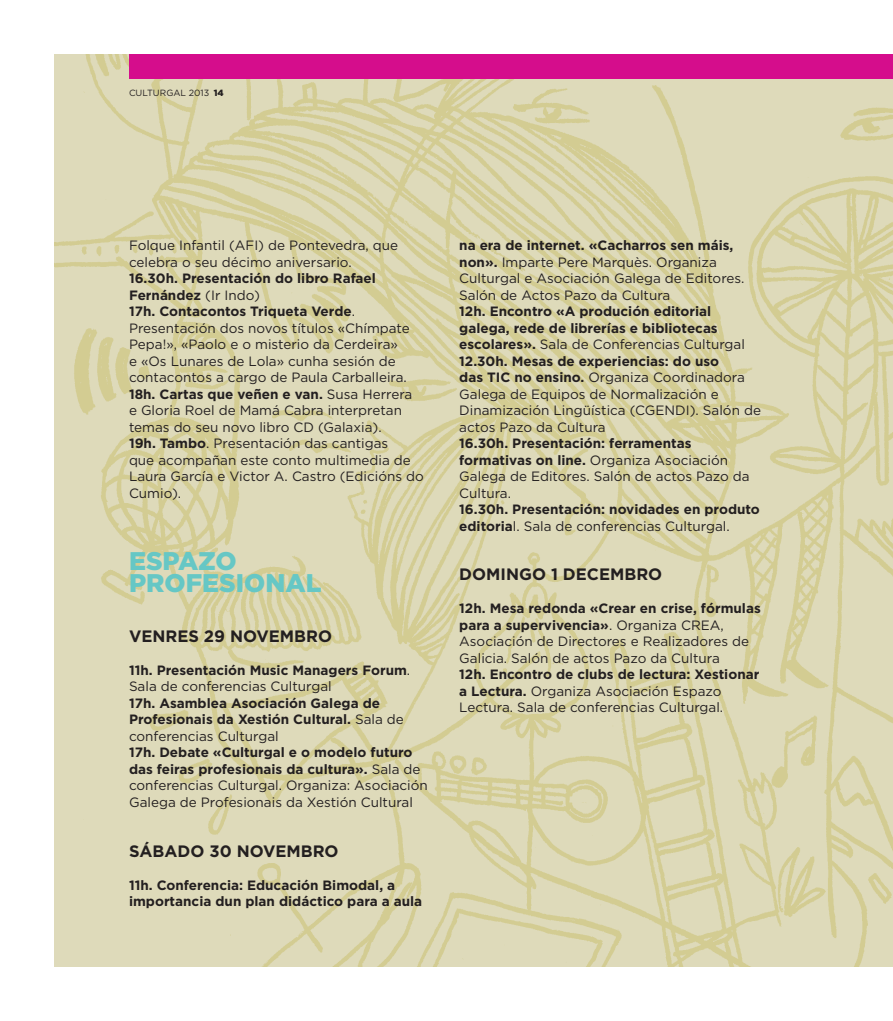
<style>
.page{position:relative;width:893px;height:1021px;background:#fff}
.page>*{position:absolute;margin:0;border:0;box-sizing:border-box;transform-origin:0 0}
.t1{font:900 25.5px/22.5px "Gotham";color:#66c7c5}
.t2{font:700 16.5px "Gotham";color:#231f20}
.t3{font:13.5px/16.5px "Gotham";color:#231f20}
.t4{font:700 13.5px/16.5px "Gotham";color:#231f20}
.t5{font:9px "Gotham";color:#231f20}
.s1{font-weight:900}
.s2{font-weight:700}
.s3{font-weight:400}
</style>
<div class="page">
<img style="left:54px;top:54px;width:839px;height:912px">
<div style="left:129px;top:54px;width:764px;height:25px;background:#d50d8c"></div>
<p class="t5" style="left:129px;top:88px;width:96px">CULTURGAL 2013 <span class="s1">14</span></p>
<p class="t3" style="left:129px;top:237px;width:271px">Folque Infantil (AFI) de Pontevedra, que celebra o seu décimo aniversario.</p>
<p class="t3" style="left:129px;top:270px;width:296px"><span class="s2">16.30h. Presentación do libro Rafael Fernández</span> (Ir Indo)<br><span class="s2">17h. Contacontos Triqueta Verde</span>.<br>Presentación dos novos títulos «Chímpate Pepa!», «Paolo e o misterio da Cerdeira»<br>e «Os Lunares de Lola» cunha sesión de contacontos a cargo de Paula Carballeira.<br><span class="s2">18h. Cartas que veñen e van.</span> Susa H errera<br>e Gloria Roel de Mamá Cabra interpretan temas do seu novo libro CD (Galaxia).<br><span class="s2">19h. Tambo</span>. Presentación das cantigas<br>que acompañan este conto multimedia de Laura García e Victor A. Castro (Edicións do Cumio).</p>
<h1 class="t1" style="left:129px;top:549px;width:194px">ES PAZO<br>PROFESIONAL</h1>
<p class="t2" style="left:129px;top:626px;width:25px">Venre</p>
<p class="t2" style="left:188px;top:626px;width:145px">s 29 novembro</p>
<p class="t4" style="left:129px;top:661px;width:283px">11h. Presentación M usic Managers Forum<span class="s3">.<br>Sala de conferencias Culturgal</span></p>
<p class="t4" style="left:129px;top:694px;width:276px">17h. Asamblea Asociación Galega de<br>Profesionais da Xestión Cultural. <span class="s3">Sala de conferencias Culturgal</span></p>
<p class="t3" style="left:129px;top:744px;width:300px"><span class="s2">17h. Debate «Culturgal e o modelo futuro das feiras profesionais da cultura».</span> Sala de conferencias Culturgal. Organiza: Asociación Galega de Profesionais da Xestión Cultural</p>
<p class="t2" style="left:129px;top:841px;width:211px">Sábado 30 novembro</p>
<p class="t4" style="left:129px;top:876px;width:295px">11h. Conferencia: Educación Bimodal, a importancia dun plan didáctico para a aula</p>
<p class="t3" style="left:459px;top:237px;width:287px"><span class="s2">na era de internet. «Cacharros sen máis, non».</span> Imparte Pere Marquès. Organiza Culturgal e Asociación Galega de Editores.<br>Salón de Actos Pazo da Cultura</p>
<p class="t3" style="left:459px;top:303px;width:303px"><span class="s2">12h. Encontro «A produción editorial galega, rede de librerías e bibliotecas escolares».</span> Sala de Conferencias Culturgal <span class="s2">12.30h. Mesas de experiencias: do uso<br>das TIC no ensino.</span> Organiza Coordinadora Galega de Equipos de Normalización e Dinamización Lingüística (CGEND I). Salón de actos Pazo da Cultura</p>
<p class="t3" style="left:459px;top:435px;width:292px"><span class="s2">16.30h. Presentación: ferramentas formativas on line.</span> Organiza Asociación<br>Galega de Editores. Salón de actos Pazo da<br>Cultura.</p>
<p class="t4" style="left:459px;top:501px;width:302px">16.30h. Presentación: novidades en produto editoria<span class="s3">l. Sala de conferencias Culturgal.</span></p>
<p class="t2" style="left:459px;top:565px;width:129px">Domingo 1 dece</p>
<p class="t2" style="left:610px;top:565px;width:54px">mbro</p>
<p class="t3" style="left:459px;top:600px;width:303px"><span class="s2">12h. Mesa redonda «Crear en crise, fórmulas para a supervivencia»</span>. Organiza CREA, Asociación de Directores e Realizadores de Galicia. Salón de actos Pazo da Cultura</p>
<p class="t3" style="left:459px;top:666px;width:302px"><span class="s2">12h. Encontro de clubs de lectura: Xestionar a Lectura.</span> Organiza Asociación Espazo<br>Lectura. Sala de conferencias Culturgal.</p>
</div>
